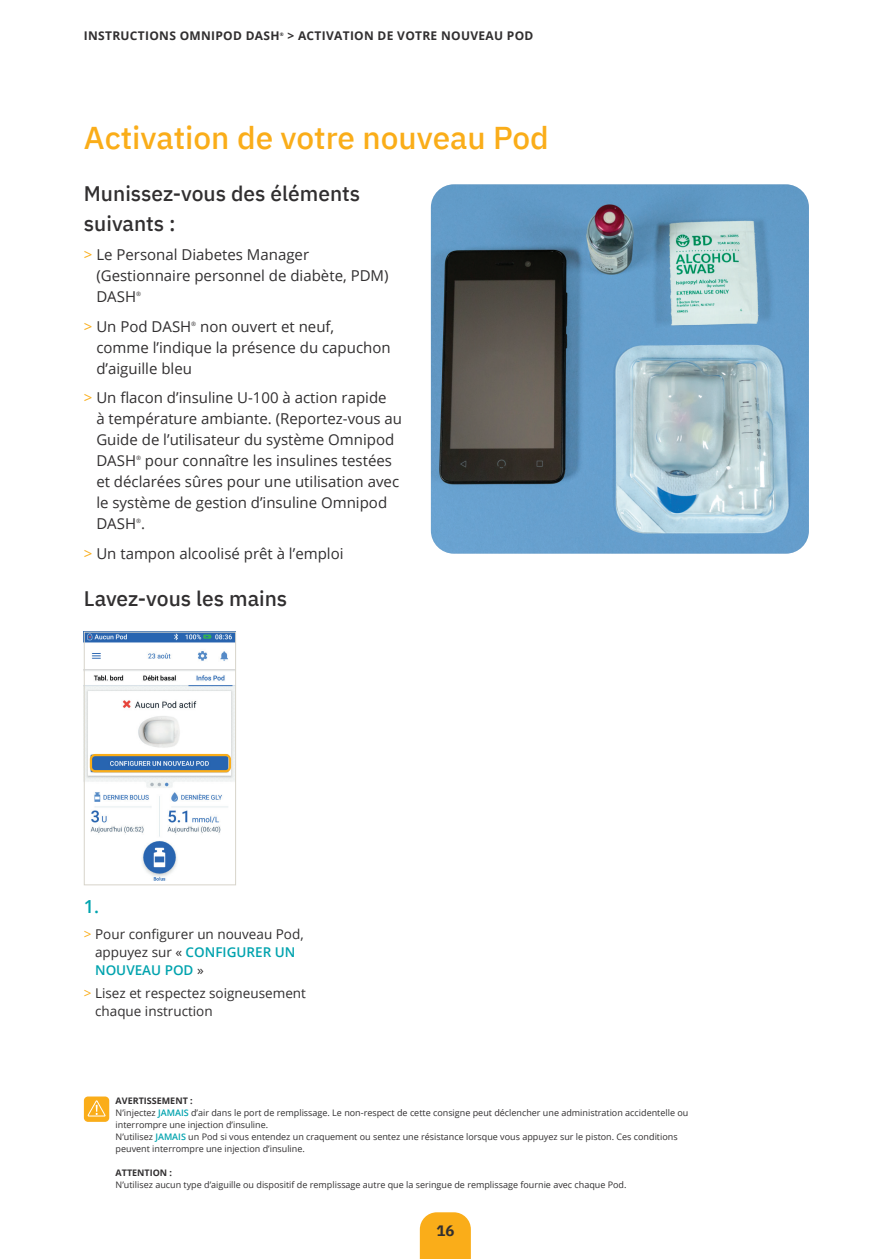
<style>
.page{position:relative;width:893px;height:1259px;background:#fff}
.page>*{position:absolute;margin:0;border:0;box-sizing:border-box;transform-origin:0 0}
.t1{font:500 31.5px "IBM Plex Sans";color:#faad19}
.t2{font:500 21px/30px "IBM Plex Sans";color:#312f30}
.t3{font:600 18px "Open Sans";color:#00a3ae}
.t4{font:15px/21px "Open Sans";color:#312f30}
.t5{font:700 15px "IBM Plex Sans";color:#312f30}
.t6{font:13.5px/18px "Open Sans";color:#312f30}
.t7{font:700 12px "Open Sans";letter-spacing:.025em;color:#312f30}
.Text_7_8{font:9px/12px "Open Sans";color:#312f30}
.Text_7_8-2{font:700 9px "Open Sans";color:#312f30}
.t8{font:6px "Open Sans";color:#312f30}
.t9{font:700 4.8px "Open Sans";color:#312f30}
.s1{color:#faad19}
.s2{font-weight:600;color:#00a3ae}
</style>
<div class="page">
<svg style="left:420px;top:1212px;width:51px;height:47px"></svg>
<div style="left:84px;top:1096px;width:25px;height:26px;background:#faad19;border-radius:4px"></div>
<svg style="left:87px;top:1100px;width:19px;height:17px"></svg>
<img style="left:431px;top:184px;width:378px;height:370px">
<img style="left:86px;top:634px;width:148px;height:247px">
<div style="left:84px;top:632px;width:152px;height:253px;border:1px solid #d7d4ca"></div>
<div style="left:90px;top:754px;width:141px;height:18px;border:2px solid #faad19;border-radius:4px"></div>
<p class="t7" style="left:84px;top:28px;width:197px">INSTRUCTIONS OMNIPOD DASH</p>
<p class="t9" style="left:280px;top:31px;width:5px">®</p>
<p class="t7" style="left:287px;top:28px;width:247px">&gt; ACTIVATION DE VOTRE NOUVEAU POD</p>
<p class="t1" style="left:84px;top:114px;width:466px">Activation de votre nouveau Pod</p>
<p class="t2" style="left:84px;top:177px;width:278px">Munissez-vous des éléments suivants :</p>
<p class="t4" style="left:96px;top:244px;width:294px;text-indent:-12px"><span class="s1">&gt;</span> Le Personal Diabetes Manager (Gestionnaire personnel de diabète, PDM)<br>DASH</p>
<p class="t8" style="left:136px;top:290px;width:6px">®</p>
<p class="t4" style="left:84px;top:315px;width:109px"><span class="s1">&gt;</span> Un Pod DASH</p>
<p class="t8" style="left:191px;top:319px;width:6px">®</p>
<p class="t4" style="left:96px;top:315px;width:296px;text-indent:104px">non ouvert et neuf,<br>comme l’indique la présence du capuchon d’aiguille bleu</p>
<p class="t4" style="left:96px;top:387px;width:307px;text-indent:-12px"><span class="s1">&gt;</span> Un flacon d’insuline U-100 à action rapide<br>à température ambiante. (Reportez-vous au Guide de l’utilisateur du système Omnipod DASH</p>
<p class="t4" style="left:96px;top:450px;width:304px;text-indent:49px">pour connaître les insulines testées et déclarées sûres pour une utilisation avec le système de gestion d’insuline Omnipod<br>DASH .</p>
<p class="t8" style="left:136px;top:454px;width:6px">®</p>
<p class="t8" style="left:136px;top:517px;width:6px">®</p>
<p class="t4" style="left:84px;top:542px;width:261px"><span class="s1">&gt;</span> Un tampon alcoolisé prêt à l’emploi</p>
<p class="t2" style="left:84px;top:582px;width:205px">Lavez-vous les mains</p>
<p class="t3" style="left:84px;top:894px;width:17px">1.</p>
<p class="t6" style="left:95px;top:925px;width:210px;text-indent:-11px"><span class="s1">&gt;</span> Pour configurer un nouveau Pod, appuyez sur « <span class="s2">CONFIGURER UN<br>NOUVEAU POD</span> »</p>
<p class="t6" style="left:95px;top:983px;width:212px;text-indent:-11px"><span class="s1">&gt;</span> Lisez et respectez soigneusement chaque instruction</p>
<p class="Text_7_8-2" style="left:116px;top:1094px;width:79px">AVERTISSEMENT :</p>
<p class="Text_7_8" style="left:116px;top:1106px;width:574px">N’injectez <span class="s2">JAMAIS</span> d’air dans le port de remplissage. Le non-respect de cette consigne peut déclencher une administration accidentelle ou interrompre une injection d’insuline.</p>
<p class="Text_7_8" style="left:116px;top:1130px;width:563px">N’utilisez <span class="s2">JAMAIS</span> un Pod si vous entendez un craquement ou sentez une résistance lorsque vous appuyez sur le piston. Ces conditions peuvent interrompre une injection d’insuline.</p>
<p class="Text_7_8-2" style="left:116px;top:1166px;width:58px">ATTENTION :</p>
<p class="Text_7_8" style="left:116px;top:1178px;width:512px">N’utilisez aucun type d’aiguille ou dispositif de remplissage autre que la seringue de remplissage fournie avec chaque Pod.</p>
<h3 class="t5" style="left:436px;top:1219px;width:19px">16</h3>
</div>
